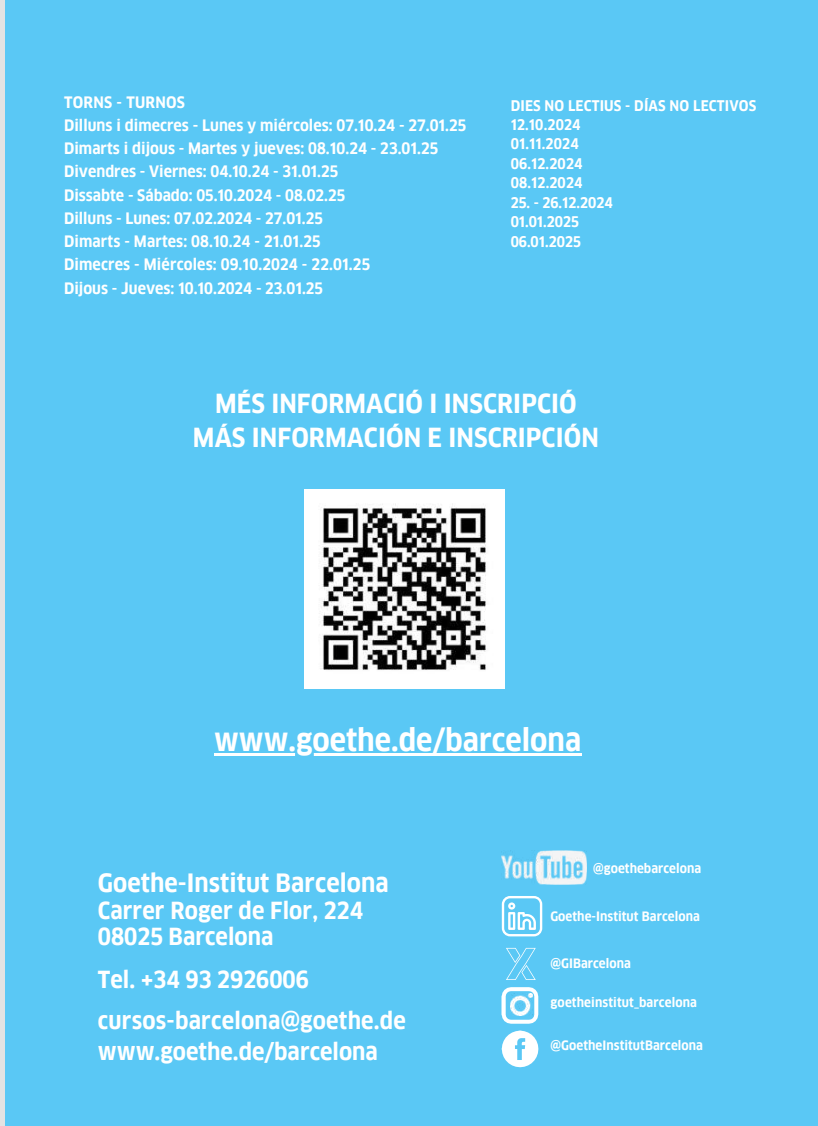
<style>
.page{position:relative;width:818px;height:1126px;background:#fff}
.page>*{position:absolute;margin:0;border:0;box-sizing:border-box;transform-origin:0 0}
.t1{font:700 30.25px "Goethe FF Clan";color:#fff}
.t2{font:700 25.75px/34.5px "Goethe FF Clan";letter-spacing:.005em;color:#fff;text-align:center}
.t3{font:700 24.75px "Goethe FF Clan";letter-spacing:.005em;color:#fff}
.t4{font:700 23px/26.2px "Goethe FF Clan";color:#fff}
.t5{font:700 15.38px/23.2px "Goethe FF Clan";color:#fff}
.t6{font:700 14.38px/19.5px "Goethe FF Clan";letter-spacing:.01em;color:#fff}
.t7{font:700 12.62px "Goethe FF Clan";letter-spacing:.005em;color:#fff}
</style>
<div class="page">
<div style="left:5px;top:0;width:812px;height:1126px;background:#5ac8f5"></div>
<img style="left:305px;top:489px;width:199px;height:200px">
<svg style="left:501px;top:987px;width:37px;height:37px"></svg>
<img style="left:510px;top:994px;width:22px;height:21px">
<svg style="left:502px;top:1031px;width:36px;height:36px"></svg>
<svg style="left:506px;top:948px;width:29px;height:32px"></svg>
<svg style="left:502px;top:896px;width:40px;height:40px"></svg>
<img style="left:502px;top:851px;width:84px;height:34px">
<hr style="left:214px;top:754px;width:367px;height:2px;background:#fff">
<p class="t5" style="left:64px;top:90px;width:404px">TORNS - TURNOS<br>Dilluns i dimecres - Lunes y miércoles: 07.10.24 - 27.01.25<br>Dimarts i dijous - Martes y jueves: 08.10.24 - 23.01.25<br>Divendres - Viernes: 04.10.24 - 31.01.25<br>Dissabte - Sábado: 05.10.2024 - 08.02.25<br>Dilluns - Lunes: 07.02.2024 - 27.01.25<br>Dimarts - Martes: 08.10.24 - 21.01.25<br>Dimecres - Miércoles: 09.10.2024 - 22.01.25<br>Dijous - Jueves: 10.10.2024 - 23.01.25</p>
<p class="t6" style="left:510px;top:96px;width:247px">DIES NO LECTIUS - DÍAS NO LECTIVOS<br>12.10.2024<br>01.11.2024<br>06.12.2024<br>08.12.2024</p>
<p class="t6" style="left:510px;top:193px;width:104px">25. - 26.12.2024<br>01.01.2025<br>06.01.2025</p>
<h2 class="t2" style="left:193px;top:386px;width:407px">MÉS INFORMACIÓ I INSCRIPCIÓ<br>MÁS INFORMACIÓN E INSCRIPCIÓN</h2>
<h1 class="t1" style="left:214px;top:723px;width:368px">www.goethe.de/barcelona</h1>
<h3 class="t3" style="left:98px;top:868px;width:292px">Goethe-Institut Barcelona</h3>
<h3 class="t4" style="left:98px;top:897px;width:267px">Carrer Roger de Flor, 224<br>08025 Barcelona</h3>
<h3 class="t4" style="left:98px;top:960px;width:309px;line-height:40.4px">Tel. +34 93 2926006 cursos-barcelona@goethe.de</h3>
<h3 class="t4" style="left:98px;top:1039px;width:281px">www.goethe.de/barcelona</h3>
<p class="t7" style="left:593px;top:861px;width:109px">@goethebarcelona</p>
<p class="t7" style="left:550px;top:909px;width:151px">Goethe-Institut Barcelona</p>
<p class="t7" style="left:550px;top:956px;width:82px">@GIBarcelona</p>
<p class="t7" style="left:550px;top:995px;width:148px">goetheinstitut_barcelona</p>
<p class="t7" style="left:550px;top:1038px;width:154px">@GoetheInstitutBarcelona</p>
</div>
